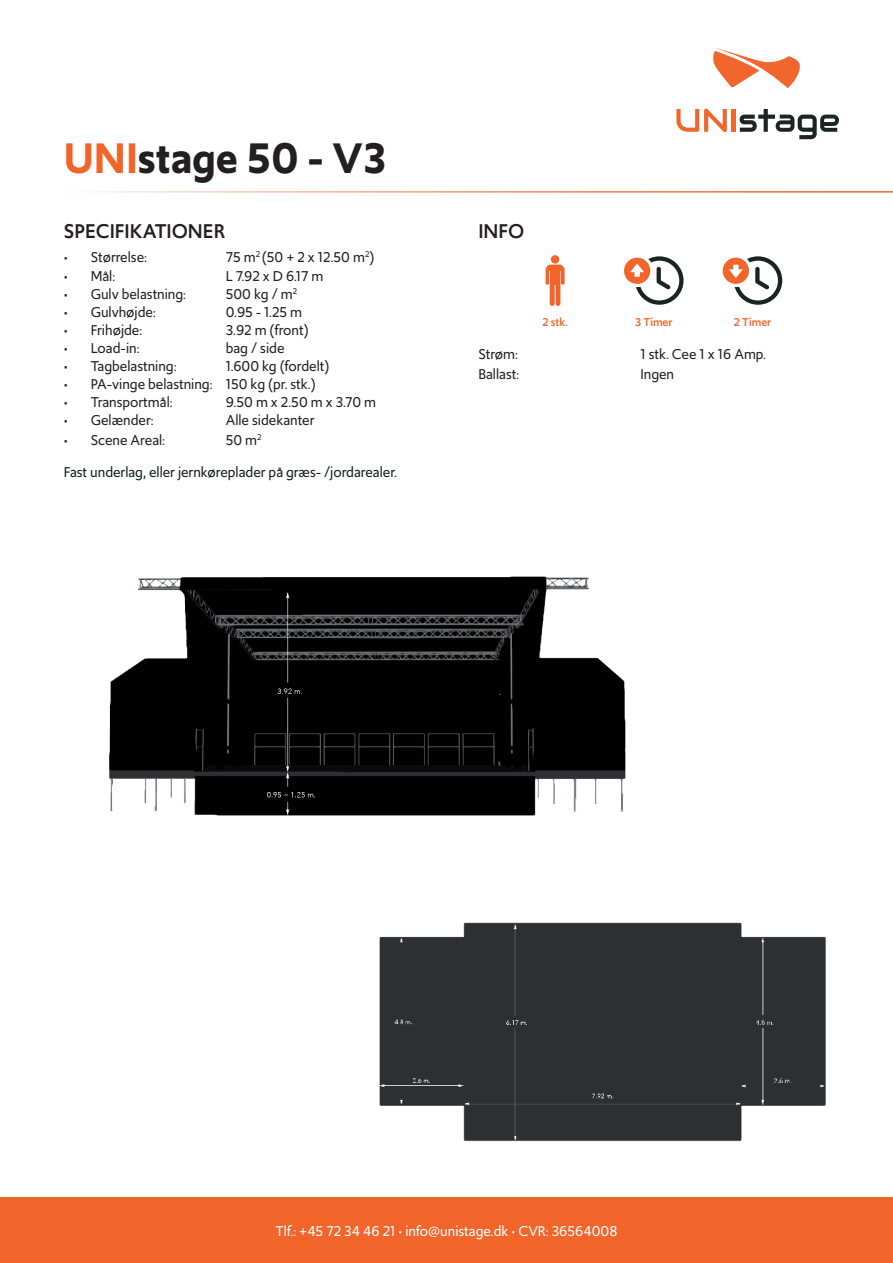
<style>
.page{position:relative;width:893px;height:1263px;background:#fff}
.page>*{position:absolute;margin:0;border:0;box-sizing:border-box;transform-origin:0 0}
.t1{font:600 45px "Upgrade";color:#231f20}
.t2{font:500 21px "Upgrade";color:#231f20}
.t3{font:15px "Upgrade";color:#231f20}
.t4{font:15px/32.2px "Upgrade";color:#12201b}
.t5{font:15px "Upgrade";color:#fff}
.t6{font:500 12px "Upgrade";color:#f2652a}
.s1{color:#f2652a}
.s2{color:#231f20}
.s3{font-style:inherit}
</style>
<div class="page">
<div style="left:0;top:1197px;width:893px;height:66px;background:#f2652a"></div>
<svg style="left:676px;top:109px;width:51px;height:23px"></svg>
<hr style="left:732px;top:109px;width:4px;height:23px;background:#f1662c">
<svg style="left:740px;top:109px;width:99px;height:30px"></svg>
<svg style="left:713px;top:48px;width:87px;height:40px"></svg>
<hr style="left:64px;top:191px;width:829px;height:2px;background:#f2652a">
<img style="left:109px;top:576px;width:517px;height:240px">
<img style="left:379px;top:922px;width:447px;height:220px">
<svg style="left:546px;top:255px;width:19px;height:51px"></svg>
<svg style="left:624px;top:256px;width:59px;height:49px"></svg>
<svg style="left:723px;top:256px;width:59px;height:49px"></svg>
<h1 class="t1" style="left:64px;top:139px;width:325px"><span class="s1">UNI</span>stage 50 - V3</h1>
<h2 class="t2" style="left:64px;top:222px;width:163px">SPECIFIKATIONER</h2>
<p class="t3" style="left:64px;top:250px;width:85px">• Størrelse:</p>
<p class="t3" style="left:226px;top:250px;width:150px">75 m<sup>2</sup> (50 + 2 x 12.50 m<sup>2</sup>)</p>
<p class="t3" style="left:64px;top:269px;width:53px">• Mål:</p>
<p class="t3" style="left:226px;top:269px;width:99px">L 7.92 x D 6.17 m</p>
<p class="t3" style="left:64px;top:287px;width:124px">• Gulv belastning:</p>
<p class="t3" style="left:226px;top:287px;width:73px">500 kg / m<sup>2</sup></p>
<p class="t3" style="left:64px;top:305px;width:94px">• Gulvhøjde:</p>
<p class="t3" style="left:226px;top:305px;width:78px">0.95 - 1.25 m</p>
<p class="t3" style="left:64px;top:323px;width:80px">• Frihøjde:</p>
<p class="t3" style="left:226px;top:323px;width:84px">3.92 m (front)</p>
<p class="t3" style="left:64px;top:341px;width:77px">• Load-in:</p>
<p class="t3" style="left:226px;top:341px;width:60px">bag / side</p>
<p class="t3" style="left:64px;top:359px;width:114px">• Tagbelastning:</p>
<p class="t3" style="left:226px;top:359px;width:105px">1.600 kg (fordelt)</p>
<p class="t3" style="left:64px;top:377px;width:253px">• PA-vinge belastning: 150 kg (pr. stk.)</p>
<p class="t3" style="left:64px;top:395px;width:110px">• Transportmål:</p>
<p class="t3" style="left:226px;top:395px;width:152px">9.50 m x 2.50 m x 3.70 m</p>
<p class="t3" style="left:64px;top:413px;width:91px">• Gelænder:</p>
<p class="t3" style="left:226px;top:413px;width:90px">Alle sidekanter</p>
<p class="t3" style="left:64px;top:433px;width:103px">• Scene Areal:</p>
<p class="t4" style="left:64px;top:424px;width:335px;text-indent:162px"><span class="s2">50 m</span><sup>2<br></sup>Fast underlag, eller jernkøreplader på græs- /jordarealer.</p>
<h2 class="t2" style="left:478px;top:222px;width:48px">INFO</h2>
<p class="t6" style="left:542px;top:317px;width:27px">2 stk.</p>
<p class="t6" style="left:635px;top:317px;width:39px">3 Timer</p>
<p class="t6" style="left:734px;top:317px;width:39px">2 Timer</p>
<p class="t3" style="left:478px;top:347px;width:41px">Strøm:</p>
<p class="t3" style="left:640px;top:347px;width:127px">1 stk. Cee 1 x 16 Amp.</p>
<p class="t3" style="left:478px;top:367px;width:42px">Ballast:</p>
<p class="t3" style="left:640px;top:367px;width:35px">Ingen</p>
<p class="t5" style="left:275px;top:1225px;width:343px">Tlf.: +45 72 34 46 21 <span class="s3">•</span> info@unistage.dk <span class="s3">•</span> CVR: 36564008</p>
</div>
